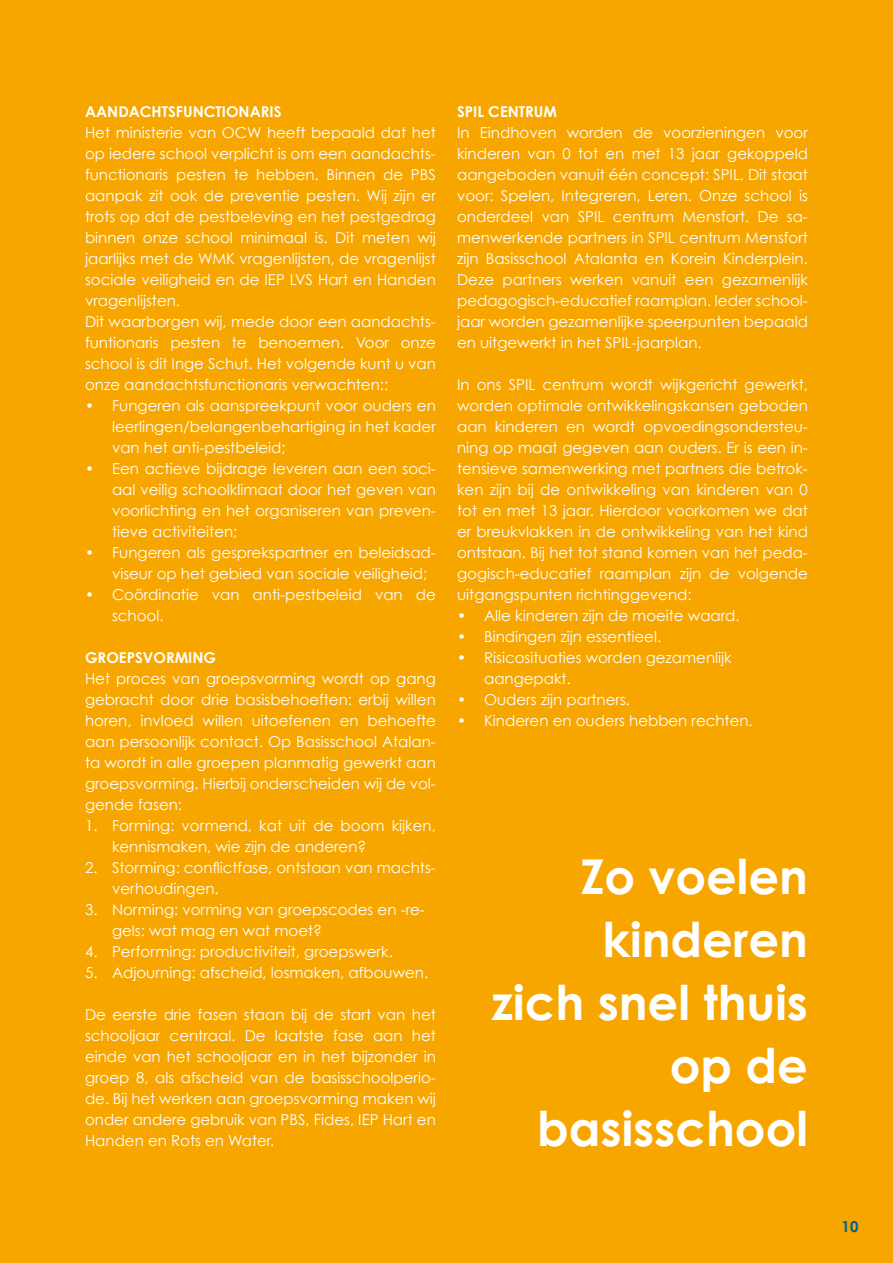
<style>
.page{position:relative;width:893px;height:1263px;background:#f7a600}
.page>*{position:absolute;margin:0;border:0;box-sizing:border-box;transform-origin:0 0}
.t1{font:700 48px/63px "Century Gothic";color:#fff;text-align:right}
.t2{font:15px/21px "Century Gothic";color:#fff}
.t3{font:700 15px "Century Gothic";color:#fff}
.t4{font:700 15px "Century Gothic";color:#005e93}
</style>
<div class="page">
<p class="t3" style="left:85px;top:102px;width:198px">AANDACHTSFUNCTIONARIS</p>
<p class="t2" style="left:85px;top:122px;width:352px">Het ministerie van OCW heeft bepaald dat het op iedere school verplicht is om een aandachts&shy;functionaris pesten te hebben. Binnen de PBS aanpak zit ook de preventie pesten. Wij zijn er trots op dat de pestbeleving en het pestgedrag binnen onze school minimaal is. Dit meten wij jaarlijks met de WMK vragenlijsten, de vragenlijst sociale veiligheid en de IEP LVS Hart en Handen vragenlijsten.<br>Dit waarborgen wij, mede door een aandachts&shy;funtionaris pesten te benoemen. Voor onze school is dit Inge Schut. Het volgende kunt u van onze aandachtsfunctionaris verwachten::</p>
<p class="t2" style="left:112px;top:395px;width:325px;text-align:justify;text-indent:-27px">• Fungeren als aanspreekpunt voor ouders en leerlingen/belangenbehartiging in het kader van het anti-pestbeleid;</p>
<p class="t2" style="left:112px;top:458px;width:325px;text-align:justify;text-indent:-27px">• Een actieve bijdrage leveren aan een soci&shy;aal veilig schoolklimaat door het geven van voorlichting en het organiseren van preven&shy;tieve activiteiten;</p>
<p class="t2" style="left:112px;top:542px;width:325px;text-indent:-27px">• Fungeren als gesprekspartner en beleidsad&shy;viseur op het gebied van sociale veiligheid;</p>
<p class="t2" style="left:112px;top:584px;width:325px;text-indent:-27px">• Coördinatie van anti-pestbeleid van de school.</p>
<p class="t3" style="left:85px;top:648px;width:133px">GROEPSVORMING</p>
<p class="t2" style="left:85px;top:668px;width:352px;text-align:justify">Het proces van groepsvorming wordt op gang gebracht door drie basisbehoeften: erbij willen horen, invloed willen uitoefenen en behoefte aan persoonlijk contact. Op Basisschool Atalan&shy;ta wordt in alle groepen planmatig gewerkt aan groepsvorming. Hierbij onderscheiden wij de vol&shy;gende fasen:</p>
<p class="t2" style="left:112px;top:815px;width:325px;text-indent:-27px">1. Forming: vormend, kat uit de boom kijken, kennismaken, wie zijn de anderen?</p>
<p class="t2" style="left:112px;top:857px;width:325px;text-indent:-27px">2. Storming: conflictfase, ontstaan van machts&shy;verhoudingen.</p>
<p class="t2" style="left:112px;top:899px;width:314px;text-indent:-27px">3. Norming: vorming van groepscodes en -re&shy;gels: wat mag en wat moet?</p>
<p class="t2" style="left:85px;top:941px;width:309px">4. Performing: productiviteit, groepswerk.</p>
<p class="t2" style="left:85px;top:962px;width:345px">5. Adjourning: afscheid, losmaken, afbouwen.</p>
<p class="t2" style="left:85px;top:1004px;width:352px;text-align:justify">De eerste drie fasen staan bij de start van het schooljaar centraal. De laatste fase aan het einde van het schooljaar en in het bijzonder in groep 8, als afscheid van de basisschoolperio&shy;de. Bij het werken aan groepsvorming maken wij onder andere gebruik van PBS, Fides, IEP Hart en Handen en Rots en Water.</p>
<p class="t3" style="left:457px;top:102px;width:101px">SPIL CENTRUM</p>
<p class="t2" style="left:457px;top:122px;width:352px;text-align:justify">In Eindhoven worden de voorzieningen voor kinderen van 0 tot en met 13 jaar gekoppeld aangeboden vanuit één concept: SPIL. Dit staat voor: Spelen, Integreren, Leren. Onze school is onderdeel van SPIL centrum Mensfort. De sa&shy;menwerkende partners in SPIL centrum Mensfort zijn Basisschool Atalanta en Korein Kinderplein.<br>Deze partners werken vanuit een gezamenlijk pedagogisch-educatief raamplan. Ieder school&shy;jaar worden gezamenlijke speerpunten bepaald en uitgewerkt in het SPIL-jaarplan.</p>
<p class="t2" style="left:457px;top:374px;width:352px;text-align:justify">In ons SPIL centrum wordt wijkgericht gewerkt, worden optimale ontwikkelingskansen geboden aan kinderen en wordt opvoedingsondersteu&shy;ning op maat gegeven aan ouders. Er is een in&shy;tensieve samenwerking met partners die betrok&shy;ken zijn bij de ontwikkeling van kinderen van 0 tot en met 13 jaar. Hierdoor voorkomen we dat er breukvlakken in de ontwikkeling van het kind ontstaan. Bij het tot stand komen van het peda&shy;gogisch-educatief raamplan zijn de volgende uitgangspunten richtinggevend:</p>
<p class="t2" style="left:457px;top:605px;width:284px">• Alle kinderen zijn de moeite waard.</p>
<p class="t2" style="left:457px;top:626px;width:206px">• Bindingen zijn essentieel.</p>
<p class="t2" style="left:484px;top:647px;width:249px;text-indent:-27px">• Risicosituaties worden gezamenlijk aangepakt.</p>
<p class="t2" style="left:457px;top:689px;width:174px">• Ouders zijn partners.</p>
<p class="t2" style="left:457px;top:710px;width:297px">• Kinderen en ouders hebben rechten.</p>
<h1 class="t1" style="left:491px;top:844px;width:318px">Zo voelen kinderen<br>zich snel thuis op de basisschool</h1>
<p class="t4" style="left:842px;top:1217px;width:18px">10</p>
</div>
